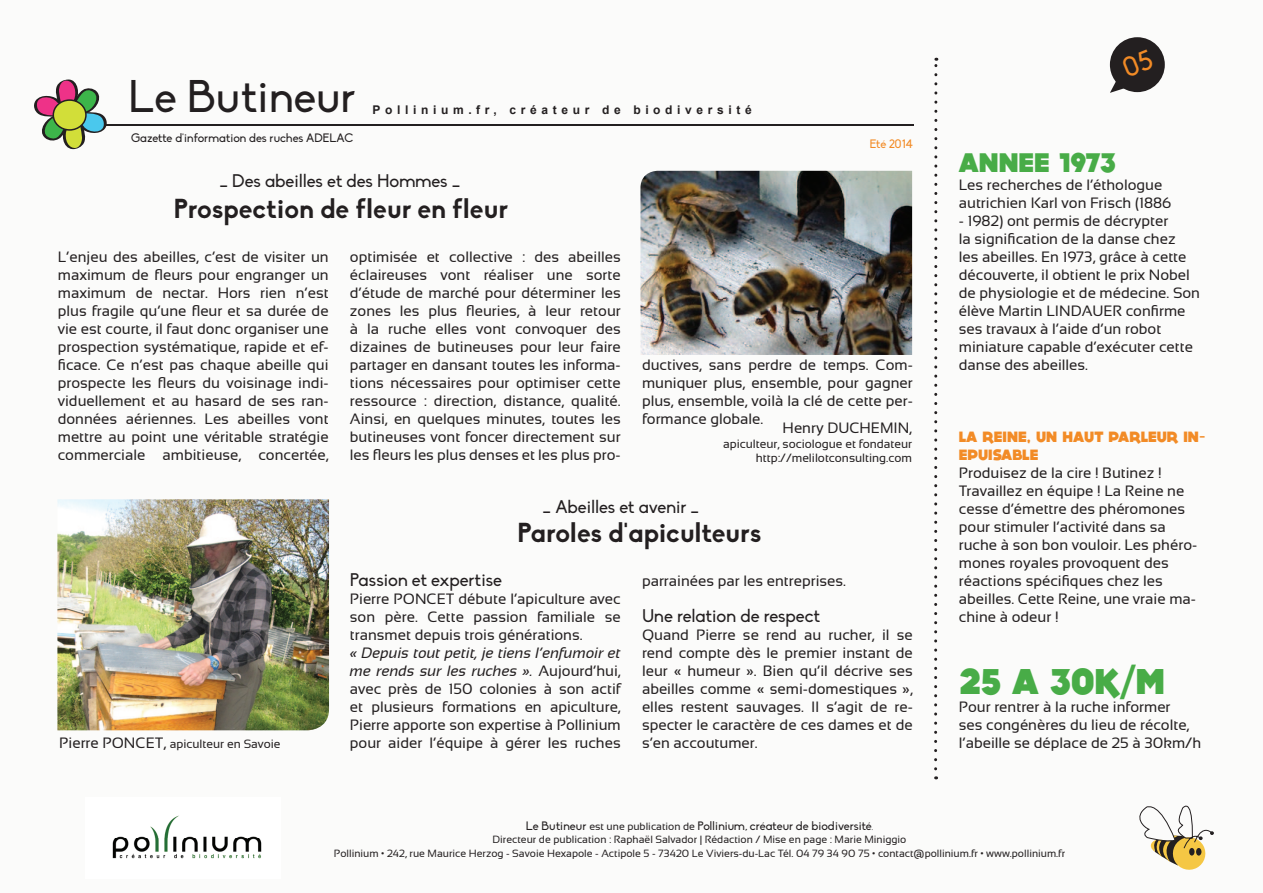
<style>
.page{position:relative;width:1263px;height:893px;background:#fbfbfa}
.page>*{position:absolute;margin:0;border:0;box-sizing:border-box;transform-origin:0 0}
.t1{font:45px "Biko";color:#231f20}
.t2{font:800 36px "DOCK11";color:#48ac47}
.t3{font:700 27px "Biko";color:#231f20}
.t4{font:800 27px "DOCK11";color:#48ac47}
.t5{font:18px "Biko";color:#231f20}
.t6{font:15px/18px "Sansation";color:#231f20;text-align:justify}
.t7{font:800 15px/18px "DOCK11";color:#f28b26}
.t8{font:12px "Biko";color:#231f20}
.t9{font:12px/14.4px "Sansation";color:#231f20;text-align:right}
.t10{font:700 12px "Arial";letter-spacing:.385em;color:#231f20}
.t11{font:12px "Biko";letter-spacing:-.01em;color:#f28b26}
.t12{font:10.5px/14.4px "Sansation";color:#231f20;text-align:center}
.s1{font-size:15px}
.s2{font-style:italic}
.s3{font-family:"Sansation";font-size:10.5px}
.s4{font-family:"Geosans";font-weight:300}
</style>
<div class="page">
<img style="left:112px;top:815px;width:150px;height:44px">
<svg style="left:934px;top:58px;width:3px;height:711px"></svg>
<svg style="left:1139px;top:805px;width:75px;height:65px"></svg>
<div style="left:1189px;top:848px;width:5px;height:8px;background:#231f20;border-radius:50%"></div>
<div style="left:1196px;top:848px;width:5px;height:8px;background:#231f20;border-radius:50%"></div>
<hr style="left:58px;top:125px;width:855px;height:1px;background:#231f20">
<svg style="left:34px;top:79px;width:74px;height:71px"></svg>
<div style="left:53px;top:100px;width:33px;height:30px;background:#d2de39;border-radius:50%"></div>
<div style="left:53px;top:99px;width:34px;height:32px;border:2px solid #231f20;border-radius:50%"></div>
<img style="left:57px;top:499px;width:272px;height:231px">
<img style="left:640px;top:171px;width:272px;height:184px">
<svg style="left:1110px;top:37px;width:55px;height:56px"></svg>
<h1 class="t1" style="left:128px;top:72px;width:229px">Le Butineur</h1>
<p class="t8" style="left:131px;top:131px;width:224px">Gazette d'information des ruches ADELAC</p>
<p class="t10" style="left:372px;top:101px;width:381px">Pollinium.fr, créateur de biodiversité</p>
<p class="t5" style="left:220px;top:171px;width:242px">_ Des abeilles et des Hommes _</p>
<h3 class="t3" style="left:173px;top:192px;width:336px">Prospection de fleur en fleur</h3>
<p class="t11" style="left:869px;top:137px;width:45px">Eté 2014</p>
<p class="t6" style="left:58px;top:248px;width:272px">L’enjeu des abeilles, c’est de visiter un maximum de fleurs pour engranger un maximum de nectar. Hors rien n’est plus fragile qu’une fleur et sa durée de vie est courte, il faut donc organiser une prospection systématique, rapide et ef&shy;ficace. Ce n’est pas chaque abeille qui prospecte les fleurs du voisinage indi&shy;viduellement et au hasard de ses ran&shy;données aériennes. Les abeilles vont mettre au point une véritable stratégie commerciale ambitieuse, concertée,</p>
<p class="t6" style="left:350px;top:248px;width:272px">optimisée et collective : des abeilles éclaireuses vont réaliser une sorte d’étude de marché pour déterminer les zones les plus fleuries, à leur retour à la ruche elles vont convoquer des dizaines de butineuses pour leur faire partager en dansant toutes les informa&shy;tions nécessaires pour optimiser cette ressource : direction, distance, qualité.<br>Ainsi, en quelques minutes, toutes les butineuses vont foncer directement sur les fleurs les plus denses et les plus pro-</p>
<p class="t6" style="left:642px;top:356px;width:272px">ductives, sans perdre de temps. Com&shy;muniquer plus, ensemble, pour gagner plus, ensemble, voilà la clé de cette per&shy;formance globale.</p>
<p class="t6" style="left:783px;top:419px;width:131px">Henry DUCHEMIN,</p>
<p class="t9" style="left:723px;top:436px;width:191px">apiculteur, sociologue et fondateur http://melilotconsulting.com</p>
<p class="t5" style="left:543px;top:496px;width:158px">_ Abeilles et avenir _</p>
<p class="t9" style="left:59px;top:737px;width:223px"><span class="s1">Pierre PONCET,</span> apiculteur en Savoie</p>
<h3 class="t3" style="left:517px;top:516px;width:246px">Paroles d'apiculteurs</h3>
<p class="t5" style="left:350px;top:570px;width:154px">Passion et expertise</p>
<p class="t6" style="left:350px;top:590px;width:272px">Pierre PONCET débute l’apiculture avec son père. Cette passion familiale se transmet depuis trois générations.</p>
<p class="t6" style="left:350px;top:644px;width:272px"><span class="s2">« Depuis tout petit, je tiens l’enfumoir et me rends sur les ruches ».</span> Aujourd’hui, avec près de 150 colonies à son actif et plusieurs formations en apiculture, Pierre apporte son expertise à Pollinium pour aider l’équipe à gérer les ruches</p>
<p class="t6" style="left:642px;top:572px;width:206px">parrainées par les entreprises.</p>
<p class="t5" style="left:642px;top:606px;width:180px">Une relation de respect</p>
<p class="t6" style="left:642px;top:626px;width:272px">Quand Pierre se rend au rucher, il se rend compte dès le premier instant de leur « humeur ». Bien qu’il décrive ses abeilles comme « semi-domestiques », elles restent sauvages. Il s’agit de re&shy;specter le caractère de ces dames et de s’en accoutumer.</p>
<h3 class="t4" style="left:959px;top:150px;width:158px">ANNEE 1973</h3>
<p class="t6" style="left:959px;top:176px;width:214px">Les recherches de l’éthologue autrichien Karl von Frisch (1886</p>
<p class="t6" style="left:959px;top:212px;width:243px;text-align:left">- 1982) ont permis de décrypter<br>la signification de la danse chez<br>les abeilles. En 1973, grâce à cette découverte, il obtient le prix Nobel de physiologie et de médecine. Son élève Martin LINDAUER confirme ses travaux à l’aide d’un robot miniature capable d’exécuter cette danse des abeilles.</p>
<p class="t7" style="left:959px;top:428px;width:248px">LA REINE, UN HAUT PARLEUR IN-<br>EPUISABLE</p>
<p class="t6" style="left:959px;top:464px;width:240px;text-align:left">Produisez de la cire ! Butinez !<br>Travaillez en équipe ! La Reine ne cesse d’émettre des phéromones pour stimuler l’activité dans sa ruche à son bon vouloir. Les phéro&shy;mones royales provoquent des réactions spécifiques chez les abeilles. Cette Reine, une vraie ma&shy;chine à odeur !</p>
<h2 class="t2" style="left:959px;top:665px;width:207px">25 A 30K/M</h2>
<p class="t6" style="left:959px;top:698px;width:244px;text-align:left">Pour rentrer à la ruche informer<br>ses congénères du lieu de récolte, l’abeille se déplace de 25 à 30km/h</p>
<p class="t8" style="left:526px;top:819px;width:349px">Le Butineur <span class="s3">est une publication de</span> Pollinium, créateur de biodiversité<span class="s4">.</span></p>
<p class="t12" style="left:334px;top:832px;width:733px">Directeur de publication : Raphaël Salvador | Rédaction / Mise en page : Marie Miniggio<br>Pollinium • 242, rue Maurice Herzog - Savoie Hexapole - Actipole 5 - 73420 Le Viviers-du-Lac Tél. 04 79 34 90 75 • contact@pollinium.fr • www.pollinium.fr</p>
</div>
